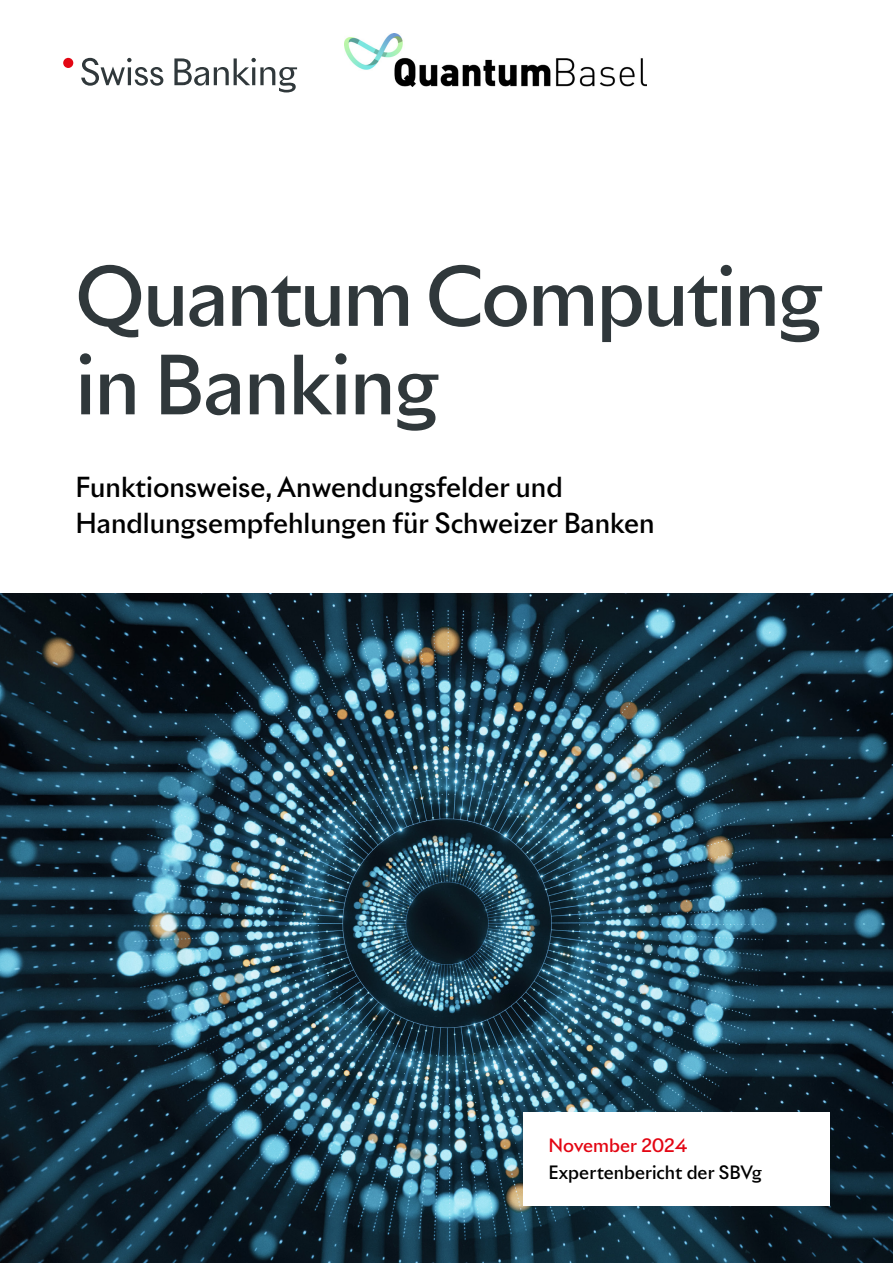
<style>
.page{position:relative;width:893px;height:1263px;background:#fff}
.page>*{position:absolute;margin:0;border:0;box-sizing:border-box;transform-origin:0 0}
.t1{font:500 79.5px/88.5px "Riviera Nights";letter-spacing:-.02em;color:#30383b}
.t2{font:500 27px/36px "Riviera Nights";color:#000}
.t3{font:500 18px "Riviera Nights";color:#000}
.t4{font:500 18px "Riviera Nights";letter-spacing:-.005em;color:#e30613}
</style>
<div class="page">
<img style="left:0;top:593px;width:893px;height:670px">
<div style="left:523px;top:1112px;width:306px;height:93px;background:#fff"></div>
<svg style="left:81px;top:58px;width:82px;height:28px"></svg>
<svg style="left:174px;top:58px;width:123px;height:34px"></svg>
<div style="left:63px;top:58px;width:10px;height:10px;background:#e30613;border-radius:50%"></div>
<img style="left:345px;top:33px;width:301px;height:54px">
<h1 class="t1" style="left:75px;top:251px;width:749px">Quantum Computing in Banking</h1>
<p class="t2" style="left:75px;top:468px;width:581px">Funktionsweise, Anwendungsfelder und<br>Handlungsempfehlungen für Schweizer Banken</p>
<p class="t4" style="left:549px;top:1133px;width:140px">November 2024</p>
<p class="t3" style="left:549px;top:1160px;width:215px">Expertenbericht der SBVg</p>
</div>
